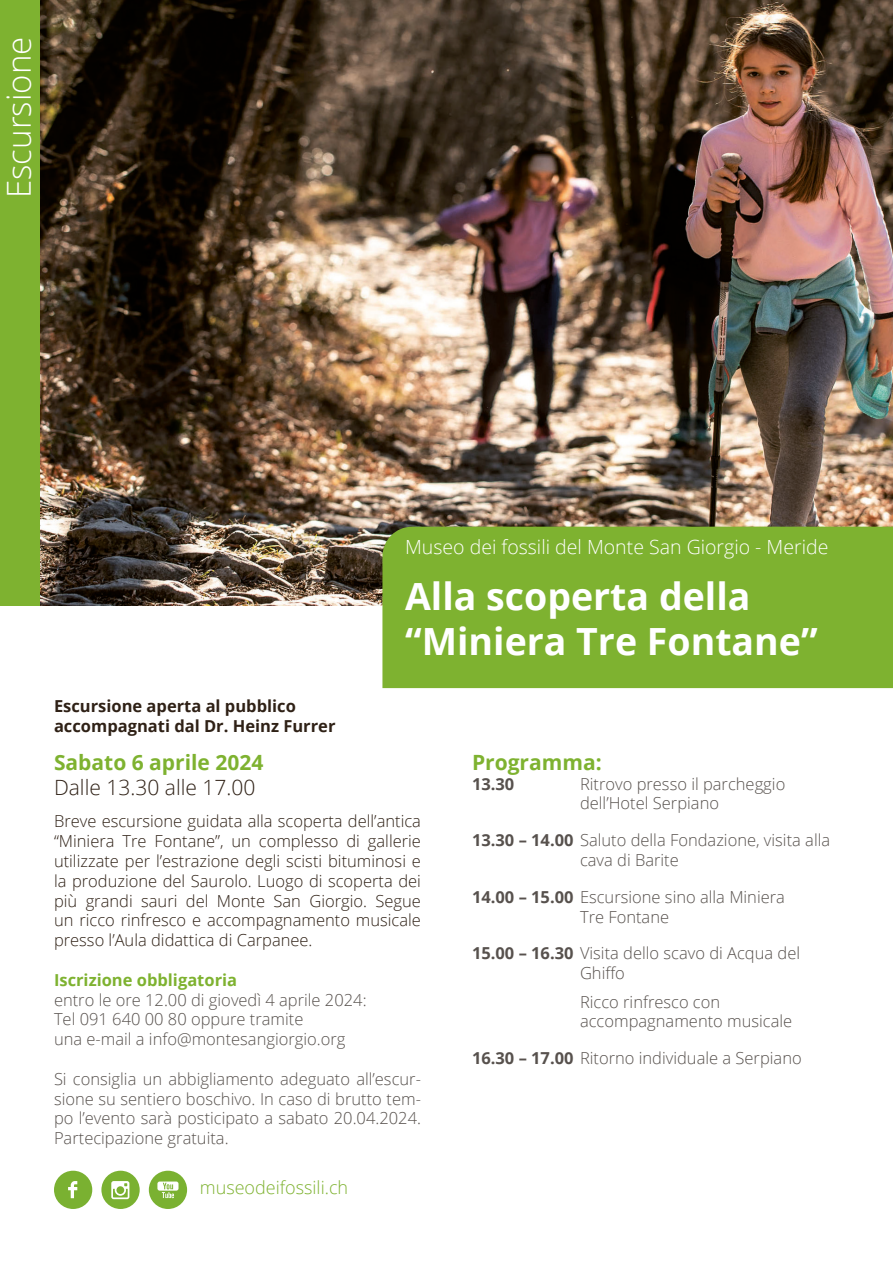
<style>
.page{position:relative;width:893px;height:1263px;background:#fff}
.page>*{position:absolute;margin:0;border:0;box-sizing:border-box;transform-origin:0 0}
.t1{font:700 37.5px/45px "Open Sans";color:#fff}
.t2{font:300 33px "Open Sans";color:#fff}
.t3{font:700 21px "Open Sans";color:#7eb230}
.t4{font:300 21px "Open Sans";color:#2f2116}
.t5{font:300 19.5px "Open Sans";color:#fff}
.t6{font:300 18px "Open Sans";color:#7eb230}
.t7{font:300 16.5px/19.8px "Open Sans";color:#57514d}
.t8{font:300 16.5px/19.8px "Open Sans";color:#2f2116;text-align:justify}
.t9{font:700 16.5px/19.8px "Open Sans";color:#2f2116}
.t10{font:700 16.5px "Open Sans";color:#7eb230}
.t11{font:700 16.5px "Open Sans";color:#57514d}
.s1{font-weight:700}
</style>
<div class="page">
<img style="left:39px;top:0;width:854px;height:606px">
<div style="left:382px;top:527px;width:511px;height:161px;background:#7eb230"></div>
<div style="left:0;top:0;width:39px;height:606px;background:#7eb230"></div>
<div style="left:54px;top:1171px;width:38px;height:38px;background:#7ab131;border-radius:50%"></div>
<svg style="left:68px;top:1181px;width:9px;height:17px"></svg>
<div style="left:101px;top:1171px;width:39px;height:38px;background:#7ab131;border-radius:50%"></div>
<svg style="left:111px;top:1181px;width:18px;height:18px"></svg>
<div style="left:149px;top:1171px;width:38px;height:38px;background:#7ab131;border-radius:50%"></div>
<svg style="left:157px;top:1181px;width:21px;height:17px"></svg>
<h2 class="t2" style="left:-4px;top:198px;width:163px;rotate:-90deg">Escursione</h2>
<p class="t5" style="left:405px;top:534px;width:425px">Museo dei fossili del Monte San Giorgio - Meride</p>
<h1 class="t1" style="left:405px;top:573px;width:414px">Alla scoperta della “Miniera Tre Fontane”</h1>
<p class="t9" style="left:54px;top:696px;width:283px">Escursione aperta al pubblico accompagnati dal Dr. Heinz Furrer</p>
<p class="t3" style="left:54px;top:747px;width:211px">Sabato 6 aprile 2024</p>
<p class="t4" style="left:54px;top:773px;width:203px">Dalle 13.30 alle 17.00</p>
<p class="t8" style="left:54px;top:811px;width:368px">Breve escursione guidata alla scoperta dell’antica “Miniera Tre Fontane”, un complesso di gallerie utilizzate per l’estrazione degli scisti bituminosi e la produzione del Saurolo. Luogo di scoperta dei più grandi sauri del Monte San Giorgio. Segue un ricco rinfresco e accompagnamento musicale presso l’Aula didattica di Carpanee.</p>
<p class="t10" style="left:54px;top:968px;width:185px">Iscrizione obbligatoria</p>
<p class="t7" style="left:54px;top:989px;width:314px">entro le ore 12.00 di giovedì 4 aprile 2024:<br>Tel 091 640 00 80 oppure tramite<br>una e-mail a info@montesangiorgio.org</p>
<p class="t7" style="left:54px;top:1068px;width:368px;text-align:justify">Si consiglia un abbigliamento adeguato all’escur&shy;sione su sentiero boschivo. In caso di brutto tem&shy;po l’evento sarà posticipato a sabato 20.04.2024.<br>Partecipazione gratuita.</p>
<p class="t6" style="left:200px;top:1175px;width:150px">museodeifossili.ch</p>
<p class="t3" style="left:472px;top:747px;width:131px">Programma:</p>
<p class="t11" style="left:472px;top:772px;width:44px">13.30</p>
<p class="t7" style="left:580px;top:773px;width:207px">Ritrovo presso il parcheggio dell’Hotel Serpiano</p>
<p class="t7" style="left:580px;top:830px;width:252px;text-indent:-108px"><span class="s1">13.30 – 14.00</span> Saluto della Fondazione, visita alla cava di Barite</p>
<p class="t7" style="left:472px;top:886px;width:314px;text-align:center"><span class="s1">14.00 – 15.00</span> Escursione sino alla Miniera<br>Tre Fontane</p>
<p class="t7" style="left:580px;top:943px;width:222px;text-indent:-108px"><span class="s1">15.00 – 16.30</span> Visita dello scavo di Acqua del<br>Ghiffo</p>
<p class="t7" style="left:580px;top:991px;width:214px">Ricco rinfresco con accompagnamento musicale</p>
<p class="t7" style="left:472px;top:1048px;width:331px"><span class="s1">16.30 – 17.00</span> Ritorno individuale a Serpiano</p>
</div>
